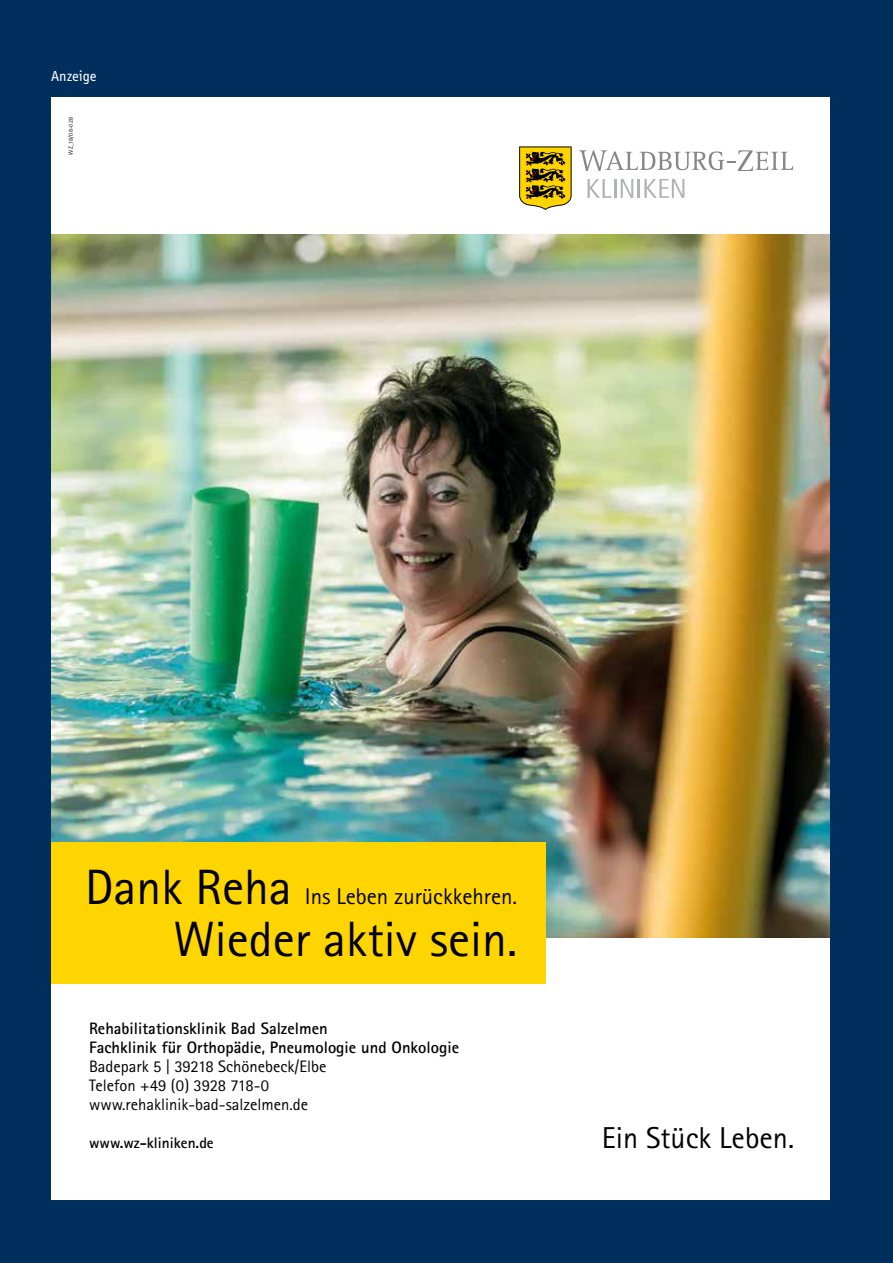
<style>
.page{position:relative;width:893px;height:1263px;background:#002f5d}
.page>*{position:absolute;margin:0;border:0;box-sizing:border-box;transform-origin:0 0}
.t1{font:49.65px "Rotis Sans Serif";color:#000}
.t2{font:30.15px "Rotis Sans Serif";color:#000}
.t3{font:22.8px "Rotis Sans Serif";color:#000}
.t4{font:16.65px/19.2px "Rotis Sans Serif";color:#000}
.t5{font:700 16.65px/19.2px "Rotis Sans Serif";color:#000}
.t6{font:700 15.3px "Rotis Sans Serif";color:#000}
.t7{font:15px "Info Display OT";color:#fff}
.t8{font:5.85px "Rotis Sans Serif";letter-spacing:.025em;color:#000}
.s1{font-size:49.65px}
</style>
<div class="page">
<div style="left:51px;top:97px;width:778px;height:1102px;background:#fff"></div>
<img style="left:51px;top:234px;width:778px;height:704px">
<svg style="left:587px;top:179px;width:97px;height:19px"></svg>
<svg style="left:579px;top:150px;width:214px;height:21px"></svg>
<svg style="left:519px;top:146px;width:53px;height:64px"></svg>
<div style="left:51px;top:842px;width:494px;height:141px;background:#ffd500"></div>
<p class="t7" style="left:51px;top:67px;width:47px">Anzeige</p>
<p class="t8" style="left:68px;top:155px;width:39px;rotate:-90deg">WZ_18/08-028</p>
<h3 class="t3" style="left:85px;top:883px;width:434px"><span class="s1">Dank Reha</span> Ins Leben zurückkehren.</h3>
<h1 class="t1" style="left:173px;top:909px;width:345px">Wieder aktiv sein.</h1>
<p class="t5" style="left:89px;top:1018px;width:372px">Rehabilitationsklinik Bad Salzelmen<br>Fachklinik für Orthopädie, Pneumologie und Onkologie</p>
<p class="t4" style="left:89px;top:1057px;width:239px">Badepark 5 | 39218 Schönebeck/Elbe<br>Telefon +49 (0) 3928 718-0 www.rehaklinik-bad-salzelmen.de</p>
<p class="t6" style="left:89px;top:1133px;width:126px">www.wz-kliniken.de</p>
<h2 class="t2" style="left:602px;top:1120px;width:194px">Ein Stück Leben.</h2>
</div>
